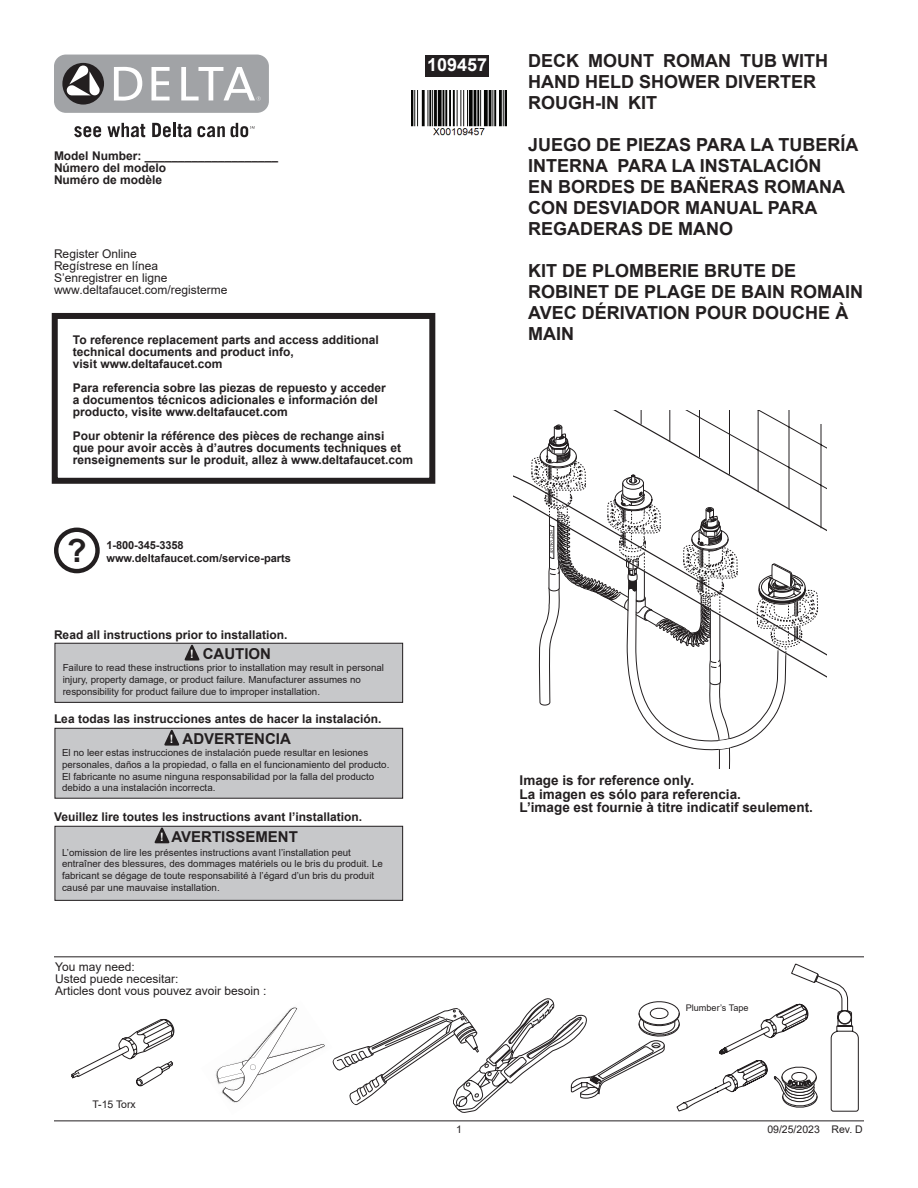
<style>
.page{position:relative;width:918px;height:1188px;background:#fff}
.page>*{position:absolute;margin:0;border:0;box-sizing:border-box;transform-origin:0 0}
.t1{font:700 31.95px "Arial";color:#231f20}
.t2{font:700 18px/21px "Arial";color:#231f20}
.t3{font:700 18px "Arial";color:#fff}
.t4{font:700 15px "Arial";color:#231f20}
.t5{font:700 13.5px/13.5px "Arial";color:#231f20}
.t6{font:700 12px/12px "Arial";color:#231f20}
.t7{font:12px/12px "Arial";color:#231f20}
.t8{font:700 11.55px "Arial";color:#fff;scale:.93 1}
.t9{font:700 11.1px "Arial";color:#231f20}
.t10{font:10.5px "Arial";color:#231f20}
.t11{font:9.75px/11.7px "Arial";color:#231f20}
.t12{font:9.15px "Arial";color:#231f20}
.s1{font-size:11.55px;color:#fff}
</style>
<div class="page">
<hr style="left:54px;top:1120px;width:810px;height:1px;background:#231f20">
<div style="left:55px;top:643px;width:348px;height:59px;background:#c7c8ca"></div>
<div style="left:55px;top:643px;width:348px;height:60px;border:1px solid #231f20"></div>
<svg style="left:185px;top:645px;width:14px;height:15px"></svg>
<div style="left:55px;top:826px;width:348px;height:74px;background:#c7c8ca"></div>
<div style="left:55px;top:826px;width:348px;height:75px;border:1px solid #231f20"></div>
<svg style="left:155px;top:828px;width:14px;height:15px"></svg>
<div style="left:55px;top:728px;width:348px;height:70px;background:#c7c8ca"></div>
<div style="left:55px;top:728px;width:348px;height:70px;border:1px solid #231f20"></div>
<svg style="left:165px;top:730px;width:14px;height:15px"></svg>
<img style="left:412px;top:91px;width:94px;height:45px">
<svg style="left:71px;top:1019px;width:103px;height:67px"></svg>
<div style="left:54px;top:528px;width:46px;height:45px;border:4px solid #231f20;border-radius:50%"></div>
<div style="left:52px;top:313px;width:383px;height:171px;border:6px solid #231f20"></div>
<div style="left:425px;top:55px;width:64px;height:22px;background:#231f20"></div>
<div style="left:54px;top:55px;width:215px;height:58px;background:#a1a3a6;border-radius:12px"></div>
<div style="left:62px;top:63px;width:42px;height:42px;background:#231f20;border-radius:50%"></div>
<svg style="left:114px;top:67px;width:28px;height:34px"></svg>
<svg style="left:151px;top:67px;width:19px;height:33px"></svg>
<svg style="left:181px;top:67px;width:80px;height:34px"></svg>
<svg style="left:66px;top:65px;width:34px;height:31px"></svg>
<svg style="left:74px;top:126px;width:27px;height:11px"></svg>
<svg style="left:107px;top:123px;width:38px;height:14px"></svg>
<svg style="left:152px;top:123px;width:19px;height:14px"></svg>
<hr style="left:173px;top:123px;width:3px;height:14px;background:#231f20">
<svg style="left:177px;top:124px;width:14px;height:13px"></svg>
<svg style="left:197px;top:126px;width:28px;height:11px"></svg>
<svg style="left:231px;top:123px;width:24px;height:14px"></svg>
<svg style="left:513px;top:410px;width:314px;height:121px"></svg>
<svg style="left:531px;top:425px;width:287px;height:344px"></svg>
<svg style="left:217px;top:1007px;width:108px;height:95px"></svg>
<svg style="left:332px;top:963px;width:527px;height:150px"></svg>
<hr style="left:54px;top:956px;width:810px;height:1px;background:#231f20">
<h2 class="t3" style="left:427px;top:52px;width:62px">109457</h2>
<p class="t6" style="left:54px;top:150px;width:226px">Model Number: ____________________<br>Número del modelo<br>Numéro de modèle</p>
<p class="t7" style="left:54px;top:248px;width:175px">Register Online<br>Regístrese en línea<br>S’enregistrer en ligne www.deltafaucet.com/registerme</p>
<p class="t6" style="left:73px;top:334px;width:307px">To reference replacement parts and access additional technical documents and product info,<br>visit www.deltafaucet.com</p>
<p class="t6" style="left:73px;top:382px;width:314px">Para referencia sobre las piezas de repuesto y acceder a documentos técnicos adicionales e información del producto, visite www.deltafaucet.com</p>
<p class="t6" style="left:73px;top:430px;width:342px">Pour obtenir la référence des pièces de rechange ainsi<br>que pour avoir accès à d’autres documents techniques et renseignements sur le produit, allez à www.deltafaucet.com</p>
<h1 class="t1" style="left:67px;top:528px;width:21px">?</h1>
<p class="t9" style="left:106px;top:537px;width:79px">1-800-345-3358</p>
<p class="t9" style="left:106px;top:551px;width:186px">www.deltafaucet.com/service-parts</p>
<p class="t6" style="left:54px;top:628px;width:235px">Read all instructions prior to installation.</p>
<h3 class="t4" style="left:203px;top:643px;width:70px">CAUTION</h3>
<p class="t8" style="left:190px;top:646px;width:5px">!</p>
<p class="t11" style="left:63px;top:662px;width:323px">Failure to read these instructions prior to installation may result in personal injury, property damage, or product failure. Manufacturer assumes no responsibility for product failure due to improper installation.</p>
<p class="t6" style="left:54px;top:713px;width:329px">Lea todas las instrucciones antes de hacer la instalación.</p>
<h3 class="t4" style="left:183px;top:728px;width:110px">ADVERTENCIA</h3>
<p class="t8" style="left:170px;top:731px;width:5px">!</p>
<p class="t11" style="left:62px;top:747px;width:329px">El no leer estas instrucciones de instalación puede resultar en lesiones personales, daños a la propiedad, o falla en el funcionamiento del producto.<br>El fabricante no asume ninguna responsabilidad por la falla del producto debido a una instalación incorrecta.</p>
<p class="t6" style="left:54px;top:811px;width:310px">Veuillez lire toutes les instructions avant l’installation.</p>
<h3 class="t4" style="left:160px;top:826px;width:139px"><span class="s1">!</span> AVERTISSEMENT</h3>
<p class="t11" style="left:62px;top:846px;width:322px">L’omission de lire les présentes instructions avant l’installation peut entraîner des blessures, des dommages matériels ou le bris du produit. Le fabricant se dégage de toute responsabilité à l’égard d’un bris du produit causé par une mauvaise installation.</p>
<p class="t7" style="left:55px;top:961px;width:213px">You may need:<br>Usted puede necesitar:<br>Articles dont vous pouvez avoir besoin :</p>
<h2 class="t2" style="left:528px;top:51px;width:301px">DECK MOUNT ROMAN TUB WITH<br>HAND HELD SHOWER DIVERTER<br>ROUGH-IN KIT</h2>
<h2 class="t2" style="left:528px;top:135px;width:332px">JUEGO DE PIEZAS PARA LA TUBERÍA<br>INTERNA PARA LA INSTALACIÓN<br>EN BORDES DE BAÑERAS ROMANA<br>CON DESVIADOR MANUAL PARA<br>REGADERAS DE MANO</h2>
<h2 class="t2" style="left:528px;top:261px;width:337px">KIT DE PLOMBERIE BRUTE DE<br>ROBINET DE PLAGE DE BAIN ROMAIN<br>AVEC DÉRIVATION POUR DOUCHE À<br>MAIN</h2>
<h3 class="t5" style="left:520px;top:774px;width:295px">Image is for reference only.<br>La imagen es sólo para referencia.<br>L’image est fournie à titre indicatif seulement.</h3>
<p class="t12" style="left:686px;top:1001px;width:64px">Plumber’s Tape</p>
<p class="t10" style="left:92px;top:1097px;width:45px">T-15 Torx</p>
<p class="t10" style="left:456px;top:1122px;width:7px">1</p>
<p class="t10" style="left:767px;top:1122px;width:97px">09/25/2023 Rev. D</p>
</div>
